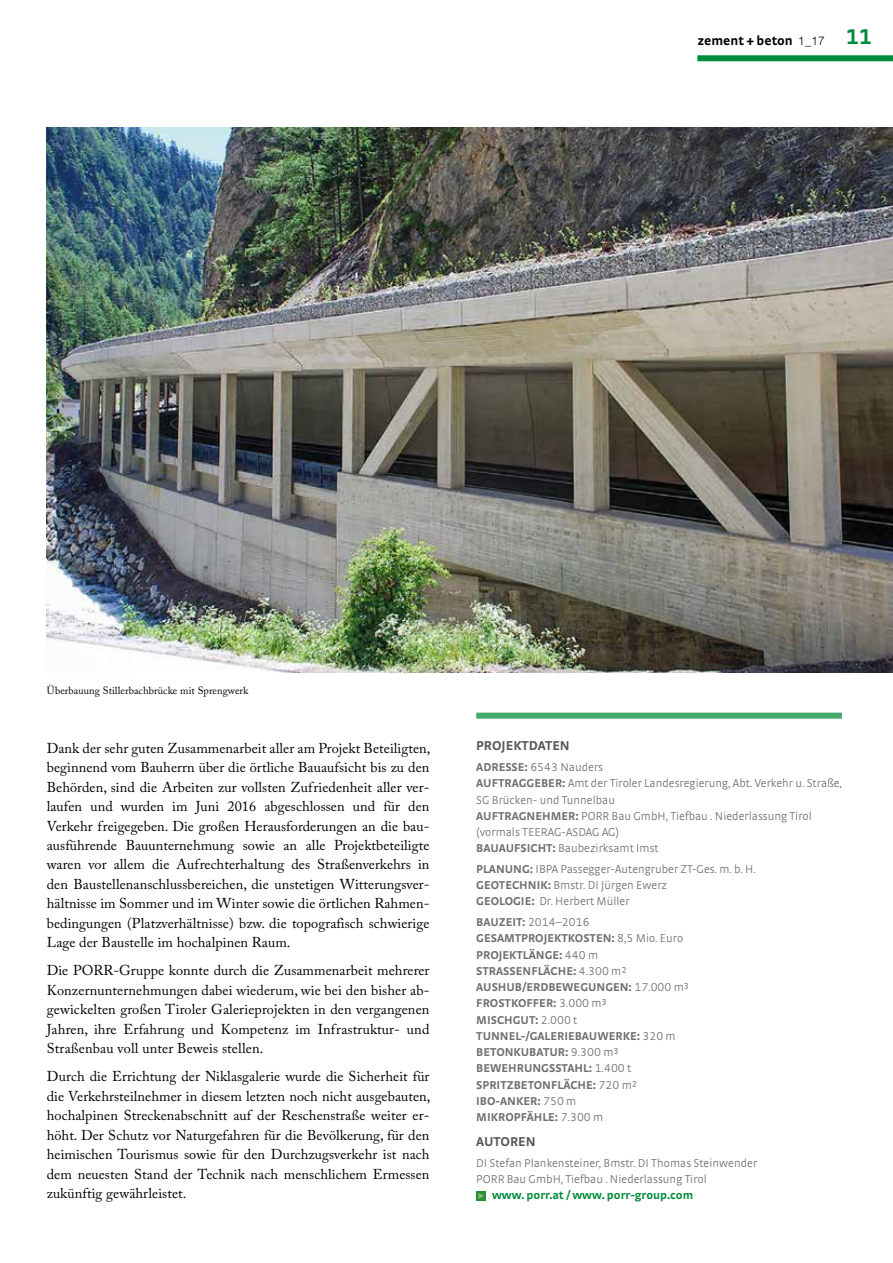
<style>
.page{position:relative;width:893px;height:1263px;background:#fff}
.page>*{position:absolute;margin:0;border:0;box-sizing:border-box;transform-origin:0 0}
.t1{font:14.25px/19.5px "Adobe Caslon Pro";letter-spacing:.005em;color:#000;text-align:justify}
.t2{font:700 13.5px "Strada TF";color:#575756}
.t3{font:700 13.5px "Strada";color:#000}
.t4{font:300 12px/16.2px "Strada TF";letter-spacing:.005em;color:#706f6f}
.t5{font:700 12px/16.2px "Strada TF";color:#706f6f}
.t6{font:700 12px "Strada TF";color:#008c3c}
.t7{font:10.5px "Adobe Caslon Pro";letter-spacing:.005em;color:#000}
.s1{font-family:"Helvetica Neue LT";font-weight:300;font-size:12px}
.s2{font-family:"Strada TF";font-size:22.5px;color:#008c3c}
.s3{font-weight:700}
.s4{font-weight:300}
</style>
<div class="page">
<div style="left:697px;top:55px;width:196px;height:6px;background:#008c3c"></div>
<div style="left:476px;top:1191px;width:10px;height:10px;background:#279134"></div>
<svg style="left:478px;top:1193px;width:6px;height:6px"></svg>
<div style="left:476px;top:713px;width:366px;height:6px;background:#46a96b"></div>
<img style="left:47px;top:128px;width:846px;height:545px">
<p class="t3" style="left:697px;top:32px;width:176px">zement + beton <span class="s1">1_17</span> <span class="s2">11</span></p>
<p class="t7" style="left:47px;top:684px;width:203px">Überbauung Stillerbachbrücke mit Sprengwerk</p>
<p class="t1" style="left:47px;top:738px;width:385px">Dank der sehr guten Zusammenarbeit aller am Projekt Beteiligten, beginnend vom Bauherrn über die örtliche Bauaufsicht bis zu den Behörden, sind die Arbeiten zur vollsten Zufriedenheit aller ver&shy;laufen und wurden im Juni 2016 abgeschlossen und für den Verkehr freigegeben. Die großen Herausforderungen an die bau&shy;ausführende Bauunternehmung sowie an alle Projektbeteiligte waren vor allem die Aufrechterhaltung des Straßenverkehrs in den Baustellenanschlussbereichen, die unstetigen Witterungsver&shy;hältnisse im Sommer und im Winter sowie die örtlichen Rahmen&shy;bedingungen (Platzverhältnisse) bzw. die topografisch schwierige Lage der Baustelle im hochalpinen Raum.</p>
<p class="t1" style="left:47px;top:961px;width:384px">Die PORR-Gruppe konnte durch die Zusammenarbeit mehrerer Konzernunternehmungen dabei wiederum, wie bei den bisher ab&shy;gewickelten großen Tiroler Galerieprojekten in den vergangenen Jahren, ihre Erfahrung und Kompetenz im Infrastruktur- und Straßenbau voll unter Beweis stellen.</p>
<p class="t1" style="left:47px;top:1067px;width:385px">Durch die Errichtung der Niklasgalerie wurde die Sicherheit für die Verkehrsteilnehmer in diesem letzten noch nicht ausgebauten, hochalpinen Streckenabschnitt auf der Reschenstraße weiter er&shy;höht. Der Schutz vor Naturgefahren für die Bevölkerung, für den heimischen Tourismus sowie für den Durchzugsverkehr ist nach dem neuesten Stand der Technik nach menschlichem Ermessen zukünftig gewährleistet.</p>
<p class="t2" style="left:476px;top:738px;width:95px">PROJEKTDATEN</p>
<p class="t4" style="left:476px;top:759px;width:367px"><span class="s3">ADRESSE:</span> 6543 Nauders<br><span class="s3">AUFTRAGGEBER:</span> Amt der Tiroler Landesregierung, Abt. Verkehr u. Straße, SG Brücken- und Tunnelbau<br><span class="s3">AUFTRAGNEHMER:</span> PORR Bau GmbH, Tiefbau . Niederlassung Tirol (vormals TEERAG-ASDAG AG)<br><span class="s3">BAUAUFSICHT:</span> Baubezirksamt Imst</p>
<p class="t4" style="left:476px;top:861px;width:281px"><span class="s3">PLANUNG:</span> IBPA Passegger-Autengruber ZT-Ges. m. b. H.<br><span class="s3">GEOTECHNIK:</span> Bmstr. DI Jürgen Ewerz<br><span class="s3">GEOLOGIE:</span> Dr. Herbert Müller</p>
<p class="t5" style="left:476px;top:913px;width:214px">BAUZEIT: <span class="s4">2014–2016<br></span>GESAMTPROJEKTKOSTEN: <span class="s4">8,5 Mio. Euro<br></span>PROJEKTLÄNGE: <span class="s4">440 m<br></span>STRASSENFLÄCHE: <span class="s4">4.300 m²<br></span>AUSHUB/ERDBEWEGUNGEN: <span class="s4">17.000 m³<br></span>FROSTKOFFER: <span class="s4">3.000 m³<br></span>MISCHGUT: <span class="s4">2.000 t<br></span>TUNNEL-/GALERIEBAUWERKE: <span class="s4">320 m<br></span>BETONKUBATUR: <span class="s4">9.300 m³<br></span>BEWEHRUNGSSTAHL: <span class="s4">1.400 t<br></span>SPRITZBETONFLÄCHE: <span class="s4">720 m²<br></span>IBO-ANKER: <span class="s4">750 m<br></span>MIKROPFÄHLE: <span class="s4">7.300 m</span></p>
<p class="t2" style="left:476px;top:1133px;width:61px">AUTOREN</p>
<p class="t4" style="left:476px;top:1154px;width:282px">DI Stefan Plankensteiner, Bmstr. DI Thomas Steinwender<br>PORR Bau GmbH, Tiefbau . Niederlassung Tirol</p>
<p class="t6" style="left:492px;top:1188px;width:203px">www. porr.at / www. porr-group.com</p>
</div>
